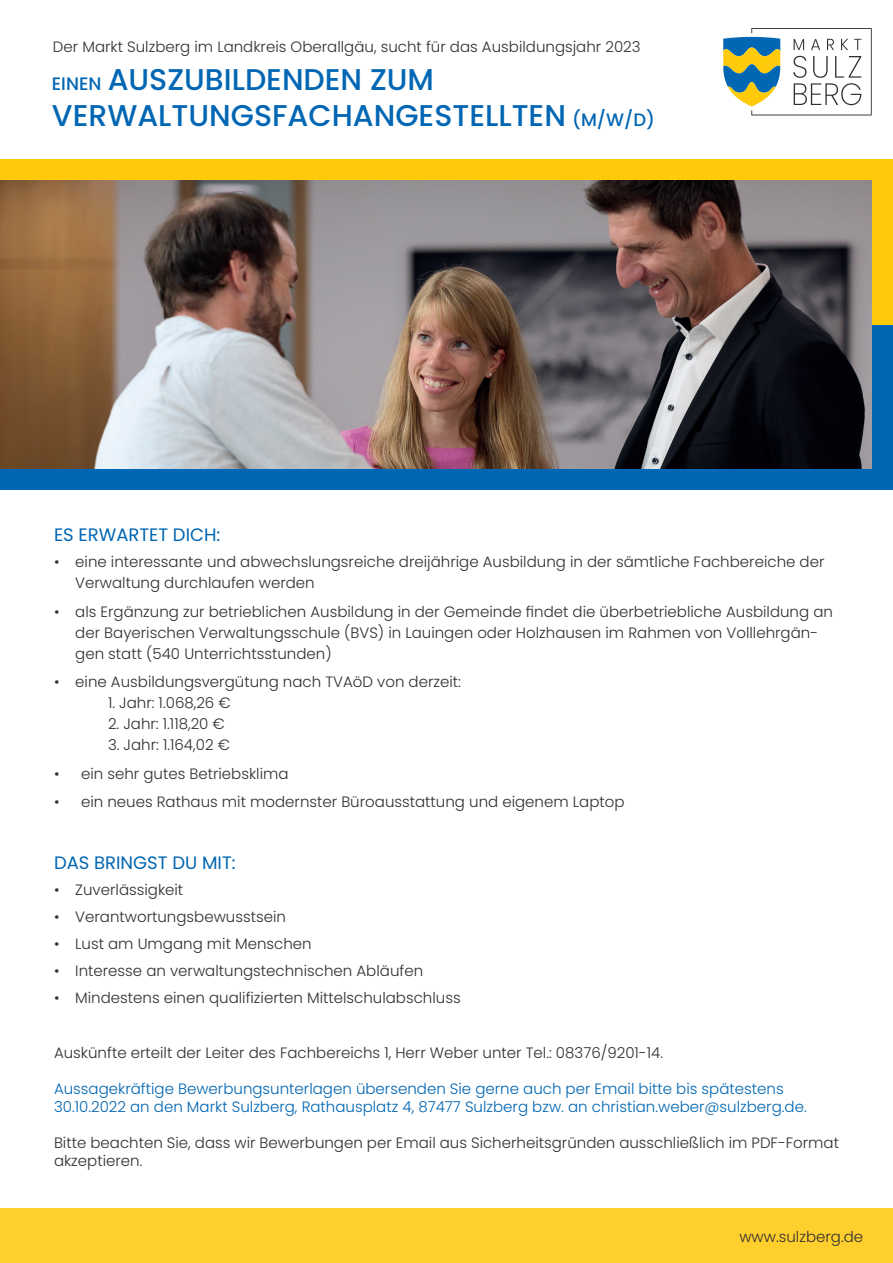
<style>
.page{position:relative;width:893px;height:1263px;background:#fff}
.page>*{position:absolute;margin:0;border:0;box-sizing:border-box;transform-origin:0 0}
.t1{font:500 30px/36px "Poppins";color:#0166b3}
.t2{font:18px "Poppins";color:#0166b3}
.t3{font:300 15px/21px "Poppins";color:#312f30}
.t4{font:300 15px/18px "Poppins";color:#0166b3}
.s1{font-size:18px}
</style>
<div class="page">
<div style="left:0;top:324px;width:893px;height:166px;background:#0166b3"></div>
<div style="left:0;top:159px;width:893px;height:165px;background:#feca0a"></div>
<img style="left:0;top:180px;width:872px;height:289px">
<svg style="left:723px;top:28px;width:149px;height:87px"></svg>
<div style="left:0;top:1209px;width:893px;height:54px;background:#ffcf2d"></div>
<p class="t3" style="left:53px;top:36px;width:589px">Der Markt Sulzberg im Landkreis Oberallgäu, sucht für das Ausbildungsjahr 2023</p>
<h1 class="t1" style="left:52px;top:61px;width:605px"><span class="s1">EINEN</span> AUSZUBILDENDEN ZUM<br>VERWALTUNGSFACHANGESTELLTEN <span class="s1">(M/W/D)</span></h1>
<p class="t2" style="left:54px;top:524px;width:168px">ES ERWARTET DICH:</p>
<p class="t3" style="left:75px;top:551px;width:751px;text-indent:-21px">• eine interessante und abwechslungsreiche dreijährige Ausbildung in der sämtliche Fachbereiche der<br>Verwaltung durchlaufen werden</p>
<p class="t3" style="left:75px;top:601px;width:759px;text-indent:-21px">• als Ergänzung zur betrieblichen Ausbildung in der Gemeinde findet die überbetriebliche Ausbildung an der Bayerischen Verwaltungsschule (BVS) in Lauingen oder Holzhausen im Rahmen von Volllehrgän&shy;gen statt (540 Unterrichtsstunden)</p>
<p class="t3" style="left:54px;top:671px;width:408px">• eine Ausbildungsvergütung nach TVAöD von derzeit:</p>
<p class="t3" style="left:108px;top:692px;width:124px">1. Jahr: 1.068,26 €</p>
<p class="t3" style="left:108px;top:713px;width:118px">2. Jahr: 1.118,20 €</p>
<p class="t3" style="left:108px;top:734px;width:123px">3. Jahr: 1.164,02 €</p>
<p class="t3" style="left:54px;top:763px;width:236px">• ein sehr gutes Betriebsklima</p>
<p class="t3" style="left:54px;top:791px;width:572px">• ein neues Rathaus mit modernster Büroausstattung und eigenem Laptop</p>
<p class="t2" style="left:54px;top:852px;width:183px">DAS BRINGST DU MIT:</p>
<p class="t3" style="left:54px;top:879px;width:131px">• Zuverlässigkeit</p>
<p class="t3" style="left:54px;top:906px;width:233px">• Verantwortungsbewusstsein</p>
<p class="t3" style="left:54px;top:933px;width:259px">• Lust am Umgang mit Menschen</p>
<p class="t3" style="left:54px;top:960px;width:371px">• Interesse an verwaltungstechnischen Abläufen</p>
<p class="t3" style="left:54px;top:987px;width:408px">• Mindestens einen qualifizierten Mittelschulabschluss</p>
<p class="t3" style="left:54px;top:1043px;width:611px">Auskünfte erteilt der Leiter des Fachbereichs 1, Herr Weber unter Tel.: 08376/9201-14.</p>
<p class="t4" style="left:54px;top:1080px;width:754px">Aussagekräftige Bewerbungsunterlagen übersenden Sie gerne auch per Email bitte bis spätestens<br>30.10.2022 an den Markt Sulzberg, Rathausplatz 4, 87477 Sulzberg bzw. an christian.weber@sulzberg.de.</p>
<p class="t3" style="left:54px;top:1134px;width:786px;line-height:18px">Bitte beachten Sie, dass wir Bewerbungen per Email aus Sicherheitsgründen ausschließlich im PDF-Format akzeptieren.</p>
<p class="t3" style="left:739px;top:1226px;width:125px">www.sulzberg.de</p>
</div>
